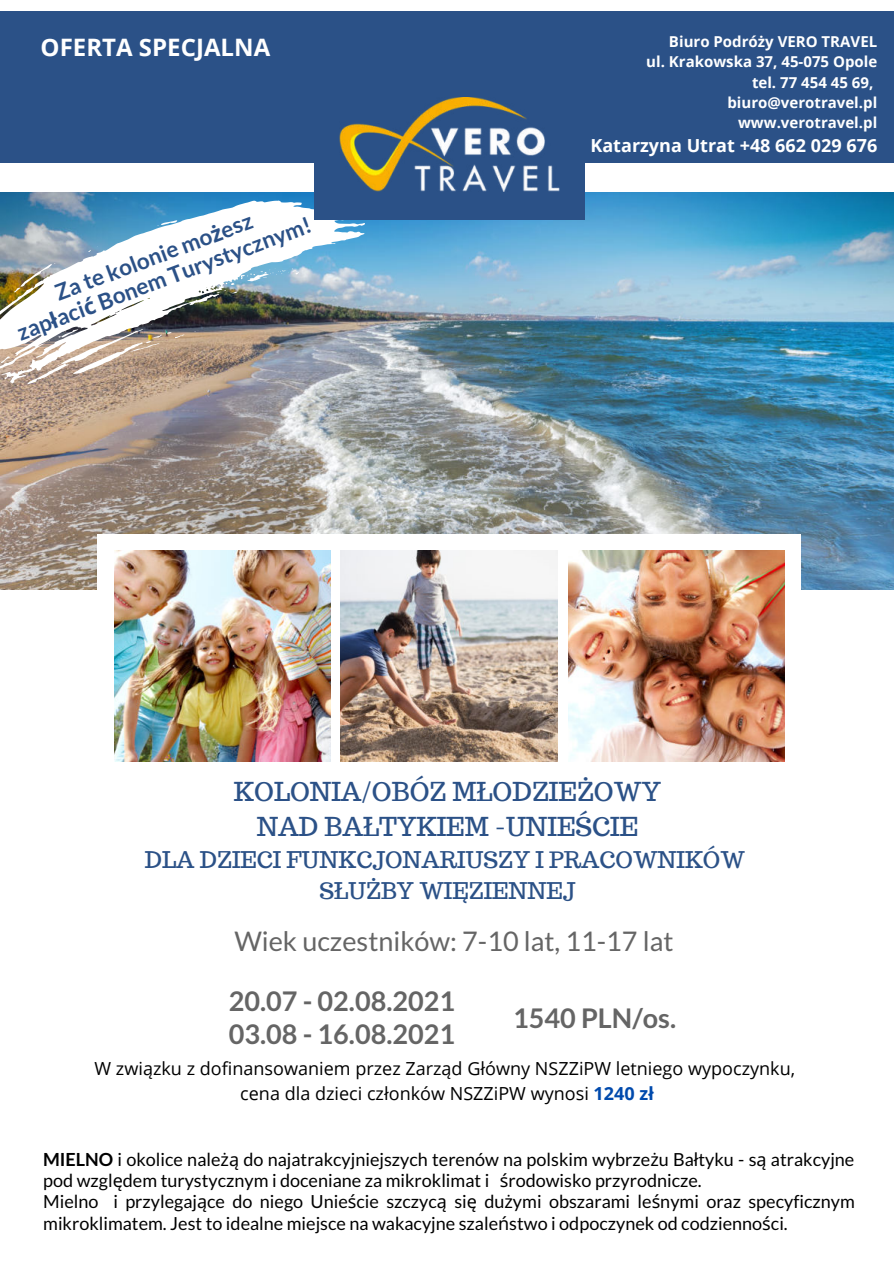
<style>
.page{position:relative;width:894px;height:1264px;background:#fff}
.page>*{position:absolute;margin:0;border:0;box-sizing:border-box;transform-origin:0 0}
.t1{font:700 27px "Lato";color:#656565}
.t2{font:27px "Lato";color:#656565}
.t3{font:25.5px/35px "Trocchi";color:#2b5187;text-align:center}
.t4{font:700 24px "Open Sans";color:#fff}
.t5{font:22.5px/31.5px "Trocchi";color:#2b5187;text-align:center}
.t6{font:700 22.5px/24.5px "Lato";color:#2b5187;text-align:center}
.t7{font:18px/21.5px "Lato";color:#000}
.t8{font:18px/24.8px "Open Sans";color:#000;text-align:center}
.t9{font:700 18px "Open Sans";color:#fff}
.t10{font:700 15px/20.2px "Open Sans";color:#fff;text-align:right}
.s1{font-family:"Noto Sans"}
.s2{font-weight:700;color:#004aad}
.s3{font-weight:700}
</style>
<div class="page">
<img style="left:1px;top:192px;width:892px;height:397px">
<div style="left:0;top:11px;width:893px;height:152px;background:#2b5187"></div>
<img style="left:0;top:200px;width:365px;height:183px">
<svg style="left:157px;top:220px;width:20px;height:6px"></svg>
<svg style="left:14px;top:263px;width:41px;height:29px"></svg>
<svg style="left:88px;top:241px;width:18px;height:11px"></svg>
<img style="left:212px;top:268px;width:87px;height:32px">
<svg style="left:207px;top:318px;width:12px;height:11px"></svg>
<svg style="left:0;top:319px;width:184px;height:67px"></svg>
<div style="left:314px;top:131px;width:270px;height:89px;background:#2b5187"></div>
<div style="left:97px;top:534px;width:703px;height:243px;background:#fff"></div>
<img style="left:114px;top:550px;width:216px;height:211px">
<img style="left:341px;top:550px;width:216px;height:211px">
<img style="left:568px;top:550px;width:216px;height:211px">
<img style="left:340px;top:98px;width:219px;height:93px">
<h3 class="t4" style="left:41px;top:31px;width:231px">OFERTA SPECJALNA</h3>
<p class="t6" style="left:5px;top:300px;width:314px;rotate:-21deg">Za te kolonie mo<span class="s1">ż</span>esz<br>zap<span class="s1">ł</span>aci<span class="s1">ć</span> Bonem Turystycznym!</p>
<p class="t10" style="left:646px;top:31px;width:232px">Biuro Podróży VERO TRAVEL<br>ul. Krakowska 37, 45-075 Opole tel. 77 454 45 69, biuro@verotravel.pl www.verotravel.pl</p>
<p class="t9" style="left:590px;top:133px;width:288px">Katarzyna Utrat +48 662 029 676</p>
<h2 class="t3" style="left:234px;top:774px;width:428px">KOLONIA/OBÓZ MŁODZIEŻOWY<br>NAD BAŁTYKIEM -UNIEŚCIE</h2>
<p class="t5" style="left:145px;top:843px;width:601px">DLA DZIECI FUNKCJONARIUSZY I PRACOWNIKÓW<br>SŁUŻBY WIĘZIENNEJ</p>
<h1 class="t2" style="left:234px;top:926px;width:440px">Wiek uczestników: 7-10 lat, 11-17 lat</h1>
<h1 class="t1" style="left:228px;top:985px;width:228px">20.07 - 02.08.2021</h1>
<h1 class="t1" style="left:513px;top:1002px;width:164px">1540 PLN/os.</h1>
<p class="t8" style="left:95px;top:1056px;width:702px">W związku z dofinansowaniem przez Zarząd Główny NSZZiPW letniego wypoczynku, cena dla dzieci członków NSZZiPW wynosi <span class="s2">1240 zł</span></p>
<h1 class="t1" style="left:228px;top:1019px;width:228px">03.08 - 16.08.2021</h1>
<p class="t7" style="left:43px;top:1148px;width:812px"><span class="s3">MIELNO</span> i okolice nale<span class="s1">żą</span> do najatrakcyjniejszych terenów na polskim wybrze<span class="s1">ż</span>u Ba<span class="s1">ł</span>tyku - s<span class="s1">ą</span> atrakcyjne pod wzgl<span class="s1">ę</span>dem turystycznym i doceniane za mikroklimat i <span class="s1">ś</span>rodowisko przyrodnicze.<br>Mielno i przylegaj<span class="s1">ą</span>ce do niego Unie<span class="s1">ś</span>cie szczyc<span class="s1">ą</span> si<span class="s1">ę</span> du<span class="s1">ż</span>ymi obszarami le<span class="s1">ś</span>nymi oraz specyficznym mikroklimatem. Jest to idealne miejsce na wakacyjne szale<span class="s1">ń</span>stwo i odpoczynek od codzienno<span class="s1">ś</span>ci.</p>
</div>
